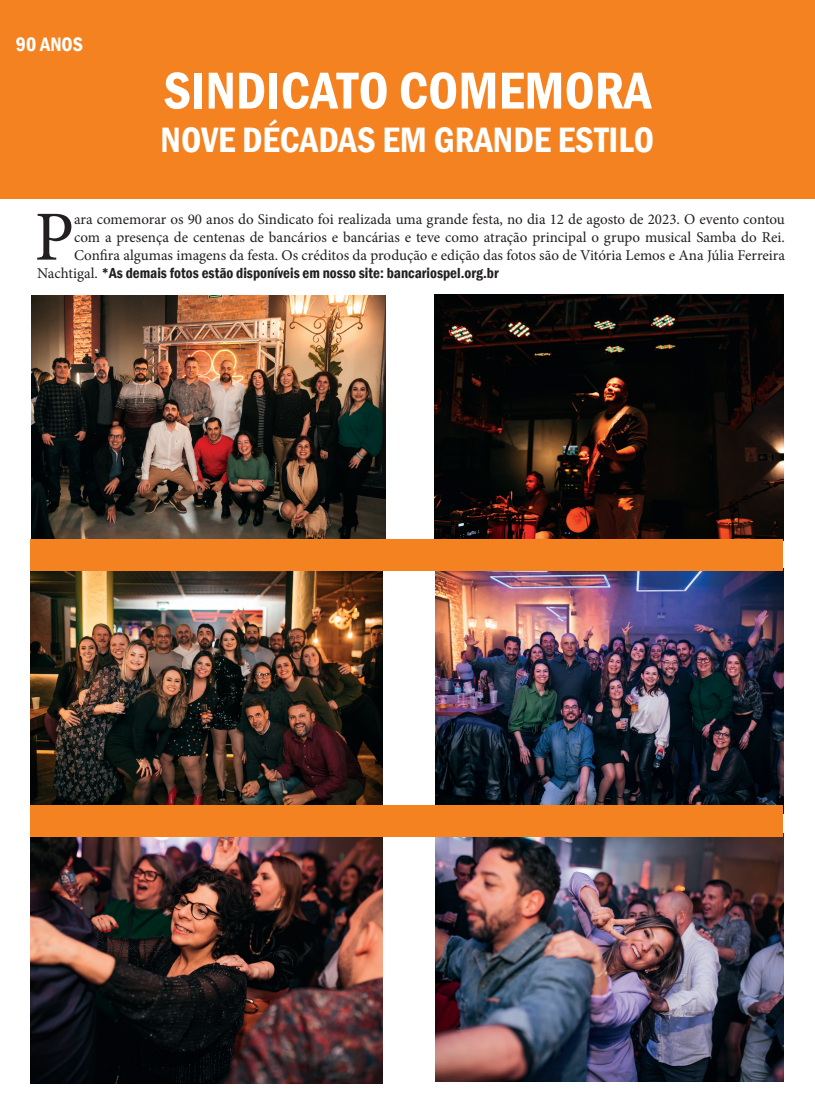
<style>
.page{position:relative;width:815px;height:1099px;background:#fff}
.page>*{position:absolute;margin:0;border:0;box-sizing:border-box;transform-origin:0 0}
.t1{font:70.38px "Minion Pro";color:#231f20}
.t2{font:600 condensed 53.75px "Franklin Gothic";color:#fff}
.t3{font:600 condensed 36.25px "Franklin Gothic";color:#fff}
.t4{font:600 condensed 20px "Franklin Gothic";color:#fff}
.t5{font:15px/18px "Minion Pro";color:#231f20;text-align:justify}
.t6{font:600 condensed 15px "Franklin Gothic";color:#231f20}
.s1{font-family:"Minion Pro";font-weight:400;font-stretch:normal}
</style>
<div class="page">
<div style="left:0;top:0;width:815px;height:198px;background:#f58220"></div>
<img style="left:435px;top:294px;width:348px;height:245px">
<img style="left:30px;top:836px;width:353px;height:246px">
<img style="left:31px;top:295px;width:354px;height:244px">
<img style="left:436px;top:836px;width:347px;height:245px">
<img style="left:30px;top:570px;width:353px;height:234px">
<img style="left:436px;top:570px;width:347px;height:234px">
<div style="left:30px;top:539px;width:753px;height:31px;background:#f58220"></div>
<div style="left:30px;top:804px;width:753px;height:32px;background:#f58220"></div>
<h3 class="t4" style="left:16px;top:31px;width:69px">90 ANOS</h3>
<h2 class="t2" style="left:164px;top:55px;width:489px">SINDICATO COMEMORA</h2>
<h3 class="t3" style="left:161px;top:116px;width:495px">NOVE DÉCADAS EM GRANDE ESTILO</h3>
<h1 class="t1" style="left:34px;top:190px;width:41px">P</h1>
<p class="t5" style="left:74px;top:210px;width:712px">ara comemorar os 90 anos do Sindicato foi realizada uma grande festa, no dia 12 de agosto de 2023. O evento contou com a presença de centenas de bancários e bancárias e teve como atração principal o grupo musical Samba do Rei.<br>Confira algumas imagens da festa. Os créditos da produção e edição das fotos são de Vitória Lemos e Ana Júlia Ferreira</p>
<p class="t6" style="left:37px;top:262px;width:463px"><span class="s1">Nachtigal.</span> *As demais fotos estão disponíveis em nosso site: bancariospel.org.br</p>
</div>
